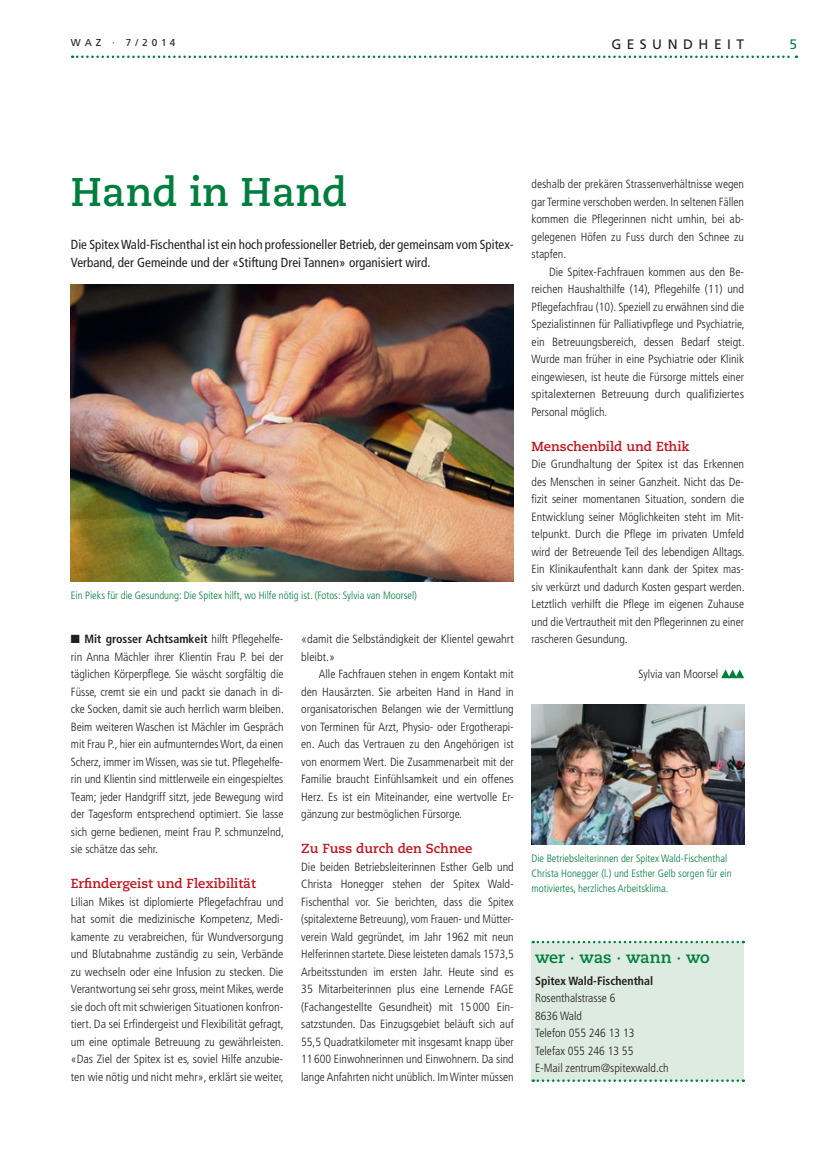
<style>
.page{position:relative;width:815px;height:1152px;background:#fff}
.page>*{position:absolute;margin:0;border:0;box-sizing:border-box;transform-origin:0 0}
.t1{font:700 40px "Caecilia";color:#007e3d}
.t2{font:700 16.25px "Caecilia";letter-spacing:-.01em;color:#007e3d}
.t3{font:13.75px "Frutiger LT Std";letter-spacing:.4em;color:#231f20}
.t4{font:13.75px "Frutiger LT Std";color:#007e3d}
.t5{font:condensed 13.12px/17.5px "Frutiger LT Std";color:#231f20}
.t6{font:700 13.12px "Caecilia";color:#c4121a}
.t7{font:300 condensed 11.88px/17.5px "Frutiger LT Std";color:#231f20;text-align:justify}
.t8{font:700 condensed 11.88px "Frutiger LT Std";color:#231f20}
.t9{font:300 condensed 10.62px/15px "Frutiger LT Std";color:#007e3d}
.t10{font:10px "Frutiger LT Std";letter-spacing:.4em;color:#231f20}
.s1{font-weight:700}
</style>
<div class="page">
<svg style="left:72px;top:56px;width:725px;height:2px"></svg>
<svg style="left:721px;top:669px;width:23px;height:9px"></svg>
<div style="left:531px;top:942px;width:213px;height:138px;background:#ddebe1"></div>
<svg style="left:533px;top:940px;width:211px;height:3px"></svg>
<svg style="left:533px;top:1079px;width:211px;height:3px"></svg>
<img style="left:71px;top:284px;width:443px;height:298px">
<img style="left:531px;top:704px;width:213px;height:140px">
<p class="t10" style="left:71px;top:37px;width:106px">WAZ · 7/2014</p>
<p class="t3" style="left:611px;top:36px;width:134px">GESUNDHEIT</p>
<p class="t4" style="left:790px;top:36px;width:9px">5</p>
<h1 class="t1" style="left:71px;top:168px;width:278px">Hand in Hand</h1>
<p class="t5" style="left:71px;top:236px;width:444px">Die Spitex Wald-Fischenthal ist ein hoch professioneller Betrieb, der gemeinsam vom Spitex-<br>Verband, der Gemeinde und der «Stiftung Drei Tannen» organisiert wird.</p>
<p class="t9" style="left:71px;top:588px;width:348px">Ein Pieks für die Gesundung: Die Spitex hilft, wo Hilfe nötig ist. (Fotos: Sylvia van Moorsel)</p>
<p class="t7" style="left:71px;top:630px;width:215px">■ <span class="s1">Mit grosser Achtsamkeit</span> hilft Pflegehelfe&shy;rin Anna Mächler ihrer Klientin Frau P. bei der täglichen Körperpflege. Sie wäscht sorgfältig die Füsse, cremt sie ein und packt sie danach in di&shy;cke Socken, damit sie auch herrlich warm bleiben.<br>Beim weiteren Waschen ist Mächler im Gespräch mit Frau P., hier ein aufmunterndes Wort, da einen Scherz, immer im Wissen, was sie tut. Pflegehelfe&shy;rin und Klientin sind mittlerweile ein eingespieltes Team; jeder Handgriff sitzt, jede Bewegung wird der Tagesform entsprechend optimiert. Sie lasse sich gerne bedienen, meint Frau P. schmunzelnd, sie schätze das sehr.</p>
<p class="t6" style="left:71px;top:876px;width:187px">Erfindergeist und Flexibilität</p>
<p class="t7" style="left:71px;top:893px;width:215px">Lilian Mikes ist diplomierte Pflegefachfrau und hat somit die medizinische Kompetenz, Medi&shy;kamente zu verabreichen, für Wundversorgung und Blutabnahme zuständig zu sein, Verbände zu wechseln oder eine Infusion zu stecken. Die Verantwortung sei sehr gross, meint Mikes, werde sie doch oft mit schwierigen Situationen konfron&shy;tiert. Da sei Erfindergeist und Flexibilität gefragt, um eine optimale Betreuung zu gewährleisten. «Das Ziel der Spitex ist es, soviel Hilfe anzubie&shy;ten wie nötig und nicht mehr», erklärt sie weiter,</p>
<p class="t7" style="left:301px;top:630px;width:214px">«damit die Selbständigkeit der Klientel gewahrt bleibt.»</p>
<p class="t7" style="left:301px;top:665px;width:214px;text-indent:18px">Alle Fachfrauen stehen in engem Kontakt mit den Hausärzten. Sie arbeiten Hand in Hand in organisatorischen Belangen wie der Vermittlung von Terminen für Arzt, Physio- oder Ergotherapi&shy;en. Auch das Vertrauen zu den Angehörigen ist von enormem Wert. Die Zusammenarbeit mit der Familie braucht Einfühlsamkeit und ein offenes Herz. Es ist ein Miteinander, eine wertvolle Er&shy;gänzung zur bestmöglichen Fürsorge.</p>
<p class="t6" style="left:301px;top:841px;width:173px">Zu Fuss durch den Schnee</p>
<p class="t7" style="left:301px;top:858px;width:214px;text-align:left">Die beiden Betriebsleiterinnen Esther Gelb und Christa Honegger stehen der Spitex Wald-- Fischenthal vor. Sie berichten, dass die Spitex (spitalexterne Betreuung), vom Frauen- und Mütter&shy;verein Wald gegründet, im Jahr 1962 mit neun Helferinnen startete. Diese leisteten damals 1573,5<br>Arbeitsstunden im ersten Jahr. Heute sind es 35 Mitarbeiterinnen plus eine Lernende FAGE (Fachangestellte Gesundheit) mit 15 000 Ein&shy;satzstunden. Das Einzugsgebiet beläuft sich auf 55,5 Quadratkilometer mit insgesamt knapp über 11 600 Einwohnerinnen und Einwohnern. Da sind lange Anfahrten nicht unüblich. Im Winter müssen</p>
<p class="t7" style="left:531px;top:175px;width:214px">deshalb der prekären Strassenverhältnisse wegen gar Termine verschoben werden. In seltenen Fällen kommen die Pflegerinnen nicht umhin, bei ab&shy;gelegenen Höfen zu Fuss durch den Schnee zu stapfen.</p>
<p class="t7" style="left:531px;top:263px;width:215px;text-indent:18px">Die Spitex-Fachfrauen kommen aus den Be&shy;reichen Haushalthilfe (14), Pflegehilfe (11) und Pflegefachfrau (10). Speziell zu erwähnen sind die Spezialistinnen für Palliativpflege und Psychiatrie, ein Betreuungsbereich, dessen Bedarf steigt.<br>Wurde man früher in eine Psychiatrie oder Klinik eingewiesen, ist heute die Fürsorge mittels einer spitalexternen Betreuung durch qualifiziertes Personal möglich.</p>
<p class="t6" style="left:531px;top:438px;width:160px">Menschenbild und Ethik</p>
<p class="t7" style="left:531px;top:455px;width:215px">Die Grundhaltung der Spitex ist das Erkennen des Menschen in seiner Ganzheit. Nicht das De&shy;fizit seiner momentanen Situation, sondern die Entwicklung seiner Möglichkeiten steht im Mit&shy;telpunkt. Durch die Pflege im privaten Umfeld wird der Betreuende Teil des lebendigen Alltags.<br>Ein Klinikaufenthalt kann dank der Spitex mas&shy;siv verkürzt und dadurch Kosten gespart werden.<br>Letztlich verhilft die Pflege im eigenen Zuhause und die Vertrautheit mit den Pflegerinnen zu einer rascheren Gesundung.</p>
<p class="t7" style="left:638px;top:665px;width:81px">Sylvia van Moorsel</p>
<p class="t9" style="left:531px;top:851px;width:202px">Die Betriebsleiterinnen der Spitex Wald-Fischenthal<br>Christa Honegger (l.) und Esther Gelb sorgen für ein motiviertes, herzliches Arbeitsklima.</p>
<h2 class="t2" style="left:535px;top:948px;width:176px">wer · was · wann · wo</h2>
<p class="t8" style="left:535px;top:973px;width:120px">Spitex Wald-Fischenthal</p>
<p class="t7" style="left:535px;top:989px;width:135px;text-align:left">Rosenthalstrasse 6<br>8636 Wald<br>Telefon 055 246 13 13<br>Telefax 055 246 13 55<br>E-Mail zentrum@spitexwald.ch</p>
</div>
